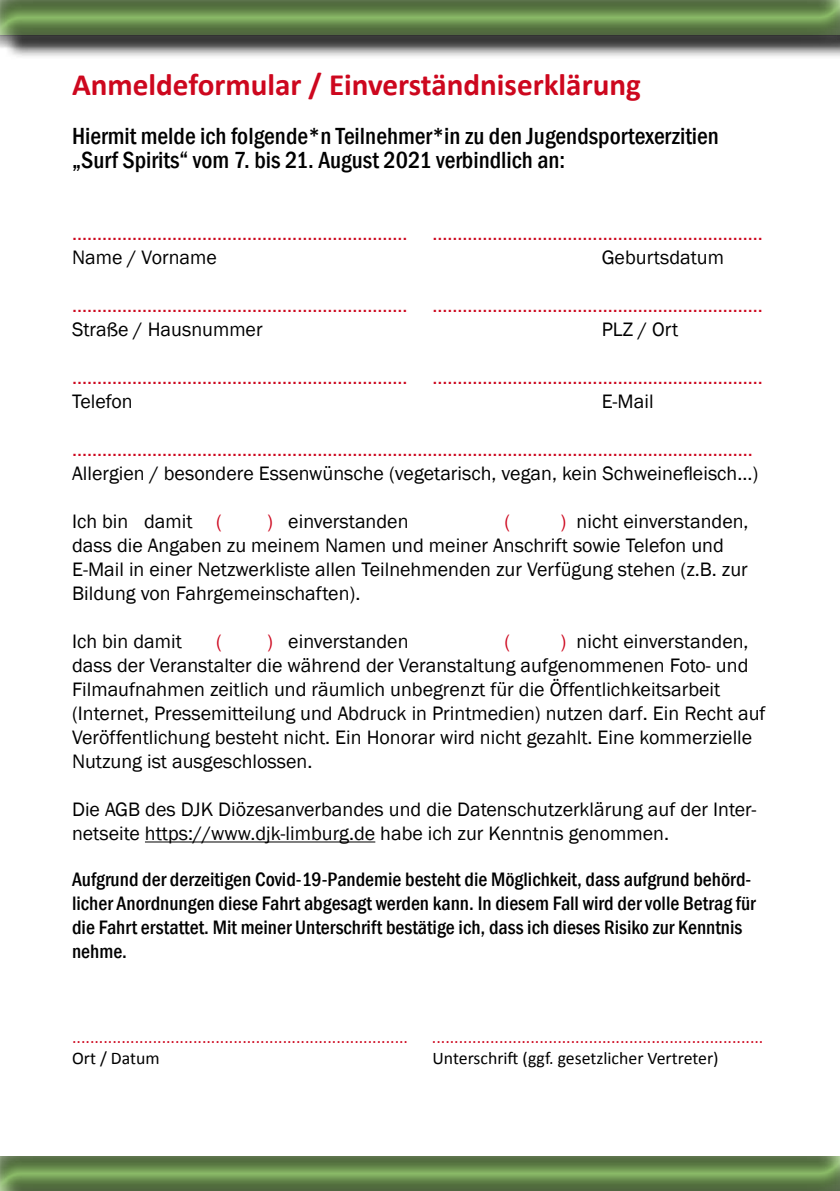
<style>
.page{position:relative;width:840px;height:1191px;background:#fff}
.page>*{position:absolute;margin:0;border:0;box-sizing:border-box;transform-origin:0 0}
.t1{font:700 31px "Calibri";color:#cd071e}
.t2{font:500 condensed 24px/24px "Franklin Gothic";color:#000}
.t3{font:20px/24px "Franklin Gothic";color:#000}
.t4{font:20px "Franklin Gothic";color:#cd071e}
.t5{font:500 condensed 20px/24px "Franklin Gothic";color:#000}
.t6{font:17.8px "Calibri";color:#cd071e}
.t7{font:17.8px "Calibri";color:#000}
.s1{color:#cd071e}
</style>
<div class="page">
<div style="left:0;top:0;width:839px;height:60px;background:#000;opacity:.5"></div>
<div style="left:0;top:1132px;width:839px;height:59px;background:#000;opacity:.5"></div>
<hr style="left:145px;top:841px;width:230px;height:1px;background:#000">
<h1 class="t1" style="left:72px;top:65px;width:570px">Anmeldeformular / Einverständniserklärung</h1>
<p class="t2" style="left:72px;top:124px;width:648px">Hiermit melde ich folgende*n Teilnehmer*in zu den Jugendsportexerzitien „Surf Spirits“ vom 7. bis 21. August 2021 verbindlich an:</p>
<p class="t4" style="left:72px;top:221px;width:336px">...................................................................</p>
<p class="t4" style="left:432px;top:221px;width:331px">..................................................................</p>
<p class="t3" style="left:72px;top:246px;width:146px">Name / Vorname</p>
<p class="t3" style="left:601px;top:246px;width:124px">Geburtsdatum</p>
<p class="t4" style="left:72px;top:293px;width:336px">...................................................................</p>
<p class="t4" style="left:432px;top:293px;width:331px">..................................................................</p>
<p class="t3" style="left:72px;top:318px;width:192px">Straße / Hausnummer</p>
<p class="t3" style="left:601px;top:318px;width:78px">PLZ / Ort</p>
<p class="t4" style="left:72px;top:365px;width:336px">...................................................................</p>
<p class="t4" style="left:432px;top:365px;width:331px">..................................................................</p>
<p class="t3" style="left:72px;top:390px;width:62px">Telefon</p>
<p class="t3" style="left:601px;top:390px;width:53px">E-Mail</p>
<p class="t4" style="left:72px;top:437px;width:681px">........................................................................................................................................</p>
<p class="t3" style="left:72px;top:462px;width:687px">Allergien / besondere Essenwünsche (vegetarisch, vegan, kein Schweinefleisch...)</p>
<p class="t3" style="left:72px;top:510px;width:151px">Ich bin damit <span class="s1">(</span></p>
<p class="t3" style="left:267px;top:510px;width:143px"><span class="s1">)</span> einverstanden</p>
<p class="t4" style="left:504px;top:509px;width:7px">(</p>
<p class="t3" style="left:72px;top:510px;width:677px;text-indent:488px"><span class="s1">)</span> nicht einverstanden, dass die Angaben zu meinem Namen und meiner Anschrift sowie Telefon und E-Mail in einer Netzwerkliste allen Teilnehmenden zur Verfügung stehen (z.B. zur Bildung von Fahrgemeinschaften).</p>
<p class="t3" style="left:72px;top:630px;width:111px">Ich bin damit</p>
<p class="t4" style="left:216px;top:629px;width:7px">(</p>
<p class="t3" style="left:267px;top:630px;width:143px"><span class="s1">)</span> einverstanden</p>
<p class="t4" style="left:504px;top:629px;width:7px">(</p>
<p class="t3" style="left:72px;top:630px;width:694px;text-indent:488px"><span class="s1">)</span> nicht einverstanden, dass der Veranstalter die während der Veranstaltung aufgenommenen Foto- und Filmaufnahmen zeitlich und räumlich unbegrenzt für die Öffentlichkeitsarbeit (Internet, Pressemitteilung und Abdruck in Printmedien) nutzen darf. Ein Recht auf Veröffentlichung besteht nicht. Ein Honorar wird nicht gezahlt. Eine kommerzielle Nutzung ist ausgeschlossen.</p>
<p class="t3" style="left:72px;top:798px;width:685px">Die AGB des DJK Diözesanverbandes und die Datenschutzerklärung auf der Inter&shy;netseite https://www.djk-limburg.de habe ich zur Kenntnis genommen.</p>
<p class="t5" style="left:72px;top:867px;width:684px">Aufgrund der derzeitigen Covid-19-Pandemie besteht die Möglichkeit, dass aufgrund behörd&shy;licher Anordnungen diese Fahrt abgesagt werden kann. In diesem Fall wird der volle Betrag für die Fahrt erstattet. Mit meiner Unterschrift bestätige ich, dass ich dieses Risiko zur Kenntnis nehme.</p>
<p class="t6" style="left:72px;top:1026px;width:337px">...........................................................................</p>
<p class="t6" style="left:431px;top:1026px;width:333px">..........................................................................</p>
<p class="t7" style="left:72px;top:1047px;width:89px">Ort / Datum</p>
<p class="t7" style="left:432px;top:1047px;width:287px">Unterschrift (ggf. gesetzlicher Vertreter)</p>
</div>
